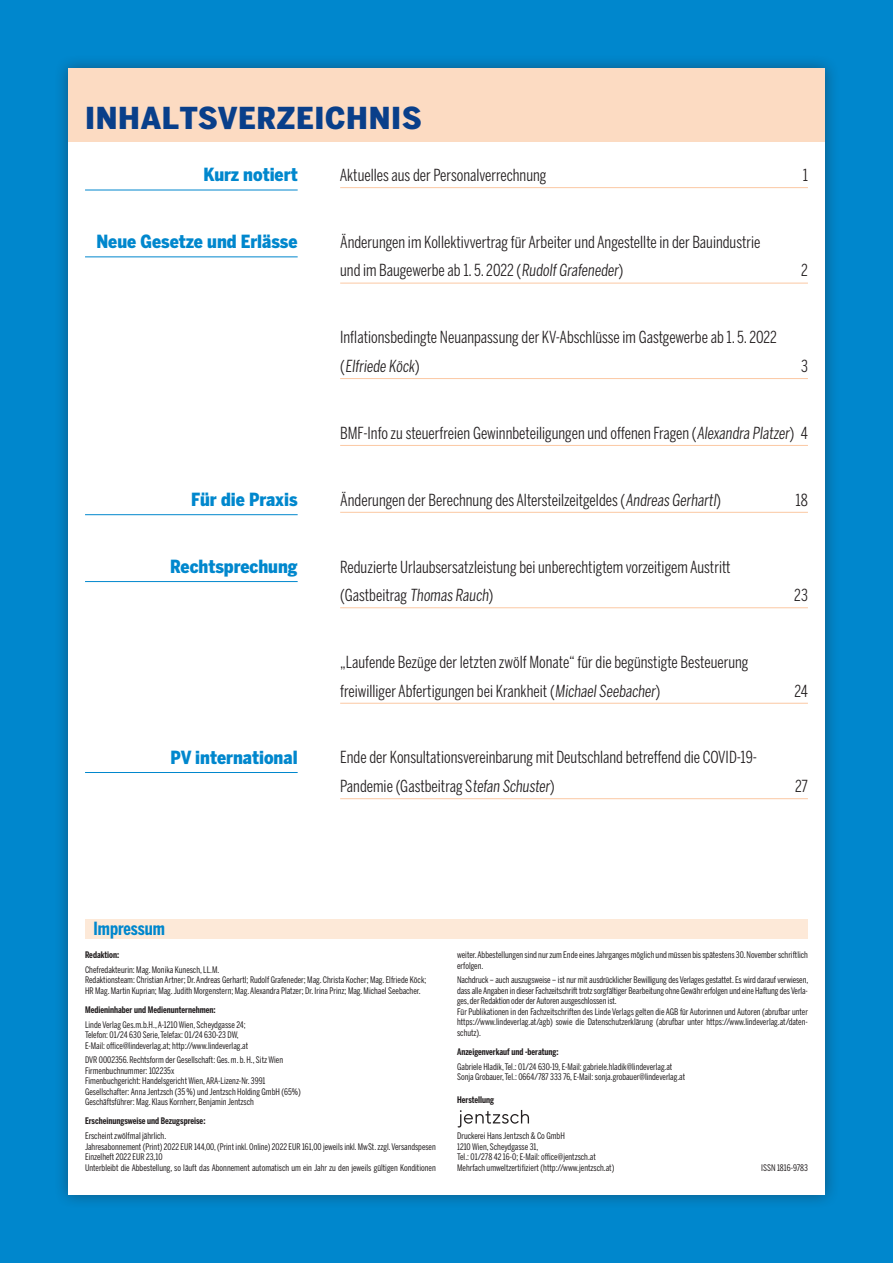
<style>
.page{position:relative;width:893px;height:1263px;background:#0087cd}
.page>*{position:absolute;margin:0;border:0;box-sizing:border-box;transform-origin:0 0}
.t1{font:900 30px "Benton Sans Cond";letter-spacing:.02em;color:#093f8a;scale:1.1 1}
.t2{font:900 18px "Benton Sans Cond";color:#0087cd}
.t3{font:700 18px "Benton Sans Comp";color:#0087cd}
.t4{font:16.5px/28.7px "Benton Sans Comp";color:#231f20}
.t5{font:9px/10.5px "Benton Sans Comp";color:#231f20}
.t6{font:700 9px "Benton Sans Comp";color:#231f20}
</style>
<div class="page">
<div style="left:54px;top:54px;width:785px;height:1155px;background:#231f20;opacity:.44"></div>
<div style="left:68px;top:68px;width:757px;height:1127px;background:#fff"></div>
<div style="left:68px;top:68px;width:757px;height:73px;background:#fcdbc2"></div>
<div style="left:85px;top:919px;width:723px;height:20px;background:#fde9d8"></div>
<svg style="left:458px;top:1110px;width:71px;height:17px"></svg>
<hr style="left:340px;top:187px;width:468px;height:1px;background:#fbc8a3">
<hr style="left:340px;top:283px;width:468px;height:1px;background:#fbc8a3">
<hr style="left:340px;top:378px;width:468px;height:1px;background:#fbc8a3">
<hr style="left:340px;top:445px;width:468px;height:1px;background:#fbc8a3">
<hr style="left:340px;top:512px;width:468px;height:1px;background:#fbc8a3">
<hr style="left:340px;top:607px;width:468px;height:1px;background:#fbc8a3">
<hr style="left:340px;top:703px;width:468px;height:1px;background:#fbc8a3">
<hr style="left:340px;top:798px;width:468px;height:1px;background:#fbc8a3">
<hr style="left:85px;top:190px;width:213px;height:1px;background:#0087cd">
<hr style="left:85px;top:256px;width:213px;height:1px;background:#0087cd">
<hr style="left:85px;top:514px;width:213px;height:1px;background:#0087cd">
<hr style="left:85px;top:581px;width:213px;height:1px;background:#0087cd">
<hr style="left:85px;top:772px;width:213px;height:1px;background:#0087cd">
<h1 class="t1" style="left:85px;top:100px;width:308px">INHALTSVERZEICHNIS</h1>
<h2 class="t2" style="left:203px;top:164px;width:96px">Kurz notiert</h2>
<h3 class="t4" style="left:340px;top:161px;width:208px">Aktuelles aus der Personalverrechnung</h3>
<h3 class="t4" style="left:803px;top:161px;width:7px">1</h3>
<h2 class="t2" style="left:96px;top:231px;width:203px">Neue Gesetze und Erlässe</h2>
<h3 class="t4" style="left:340px;top:227px;width:422px">Änderungen im Kollektivvertrag für Arbeiter und Angestellte in der Bauindustrie und im Baugewerbe ab 1. 5. 2022 (RudolfGrafeneder)</h3>
<h3 class="t4" style="left:801px;top:256px;width:8px">2</h3>
<h3 class="t4" style="left:340px;top:323px;width:438px">Inflationsbedingte Neuanpassung der KV-Abschlüsse im Gastgewerbe ab 1. 5. 2022 (Elfriede Köck)</h3>
<h3 class="t4" style="left:801px;top:351px;width:8px">3</h3>
<h3 class="t4" style="left:340px;top:418px;width:469px">BMF-Info zu steuerfreien Gewinnbeteiligungen und offenen Fragen (Alexandra Platzer) 4</h3>
<h2 class="t2" style="left:191px;top:489px;width:108px">Für die Praxis</h2>
<h3 class="t4" style="left:340px;top:485px;width:382px">Änderungen der Berechnung des Altersteilzeitgeldes (Andreas Gerhartl)</h3>
<h3 class="t4" style="left:796px;top:485px;width:14px">18</h3>
<h2 class="t2" style="left:170px;top:555px;width:129px">Rechtsprechung</h2>
<h3 class="t4" style="left:340px;top:552px;width:392px">Reduzierte Urlaubsersatzleistung bei unberechtigtem vorzeitigem Austritt (Gastbeitrag Thomas Rauch)</h3>
<h3 class="t4" style="left:794px;top:581px;width:15px">23</h3>
<h3 class="t4" style="left:340px;top:648px;width:410px">„Laufende Bezüge der letzten zwölf Monate“ für die begünstigte Besteuerung freiwilliger Abfertigungen bei Krankheit (MichaelSeebacher)</h3>
<h3 class="t4" style="left:794px;top:676px;width:15px">24</h3>
<h2 class="t2" style="left:170px;top:746px;width:129px">PV international</h2>
<h3 class="t4" style="left:340px;top:743px;width:418px">Ende der Konsultationsvereinbarung mit Deutschland betreffend die COVID-19-<br>Pandemie (Gastbeitrag Stefan Schuster)</h3>
<h3 class="t4" style="left:795px;top:772px;width:14px">27</h3>
<h2 class="t3" style="left:94px;top:918px;width:73px">Impressum</h2>
<p class="t6" style="left:85px;top:950px;width:36px">Redaktion:</p>
<p class="t5" style="left:85px;top:964px;width:343px">Chefredakteurin: Mag. Monika Kunesch, LL.M.<br>Redaktionsteam: Christian Artner; Dr. Andreas Gerhartl; Rudolf Grafeneder; Mag. Christa Kocher; Mag. Elfriede Köck;<br>HR Mag. Martin Kuprian; Mag. Judith Morgenstern; Mag. Alexandra Platzer; Dr. Irina Prinz; Mag. Michael Seebacher.</p>
<p class="t6" style="left:85px;top:1004px;width:132px">Medieninhaber und Medienunternehmen:</p>
<p class="t5" style="left:85px;top:1019px;width:165px">Linde Verlag Ges.m.b.H., A-1210 Wien, Scheydgasse 24;<br>Telefon: 01/24 630 Serie, Telefax: 01/24 630-23 DW,<br>E-Mail: office@lindeverlag.at; http://www.lindeverlag.at</p>
<p class="t5" style="left:85px;top:1055px;width:217px">DVR 0002356. Rechtsform der Gesellschaft: Ges. m. b. H., Sitz Wien Firmenbuchnummer: 102235x<br>Fimenbuchgericht: Handelsgericht Wien, ARA-Lizenz-Nr. 3991<br>Gesellschafter: Anna Jentzsch (35 %) und Jentzsch Holding GmbH (65%)<br>Geschäftsführer: Mag. Klaus Kornherr, Benjamin Jentzsch</p>
<p class="t6" style="left:85px;top:1116px;width:122px">Erscheinungsweise und Bezugspreise:</p>
<p class="t5" style="left:85px;top:1130px;width:352px">Erscheint zwölfmal jährlich.<br>Jahresabonnement (Print) 2022 EUR 144,00, (Print inkl. Online) 2022 EUR 161,00 jeweils inkl. MwSt. zzgl. Versandspesen Einzelheft 2022 EUR 23,10<br>Unterbleibt die Abbestellung, so läuft das Abonnement automatisch um ein Jahr zu den jeweils gültigen Konditionen</p>
<p class="t5" style="left:457px;top:949px;width:352px">weiter. Abbestellungen sind nur zum Ende eines Jahrganges möglich und müssen bis spätestens 30. November schriftlich erfolgen.</p>
<p class="t5" style="left:457px;top:975px;width:353px">Nachdruck – auch auszugsweise – ist nur mit ausdrücklicher Bewilligung des Verlages gestattet. Es wird darauf verwiesen, dass alle Angaben in dieser Fachzeitschrift trotz sorgfältiger Bearbeitung ohne Gewähr erfolgen und eine Haftung des Verla&shy;ges, der Redaktion oder der Autoren ausgeschlossen ist.<br>Für Publikationen in den Fachzeitschriften des Linde Verlags gelten die AGB für Autorinnen und Autoren (abrufbar unter https://www.lindeverlag.at/agb) sowie die Datenschutzerklärung (abrufbar unter https://www.lindeverlag.at/daten&shy;schutz).</p>
<p class="t6" style="left:457px;top:1046px;width:103px">Anzeigenverkauf und -beratung:</p>
<p class="t5" style="left:457px;top:1061px;width:230px">Gabriele Hladik, Tel.: 01/24 630-19, E-Mail: gabriele.hladik@lindeverlag.at<br>Sonja Grobauer, Tel.: 0664/787 333 76, E-Mail: sonja.grobauer@lindeverlag.at</p>
<p class="t6" style="left:457px;top:1095px;width:39px">Herstellung</p>
<p class="t5" style="left:457px;top:1131px;width:159px">Druckerei Hans Jentzsch &amp; Co GmbH<br>1210 Wien, Scheydgasse 31,<br>Tel.: 01/278 42 16-0; E-Mail: office@jentzsch.at Mehrfach umweltzertifiziert (http://www.jentzsch.at)</p>
<p class="t5" style="left:761px;top:1162px;width:48px">ISSN 1816-9783</p>
</div>
